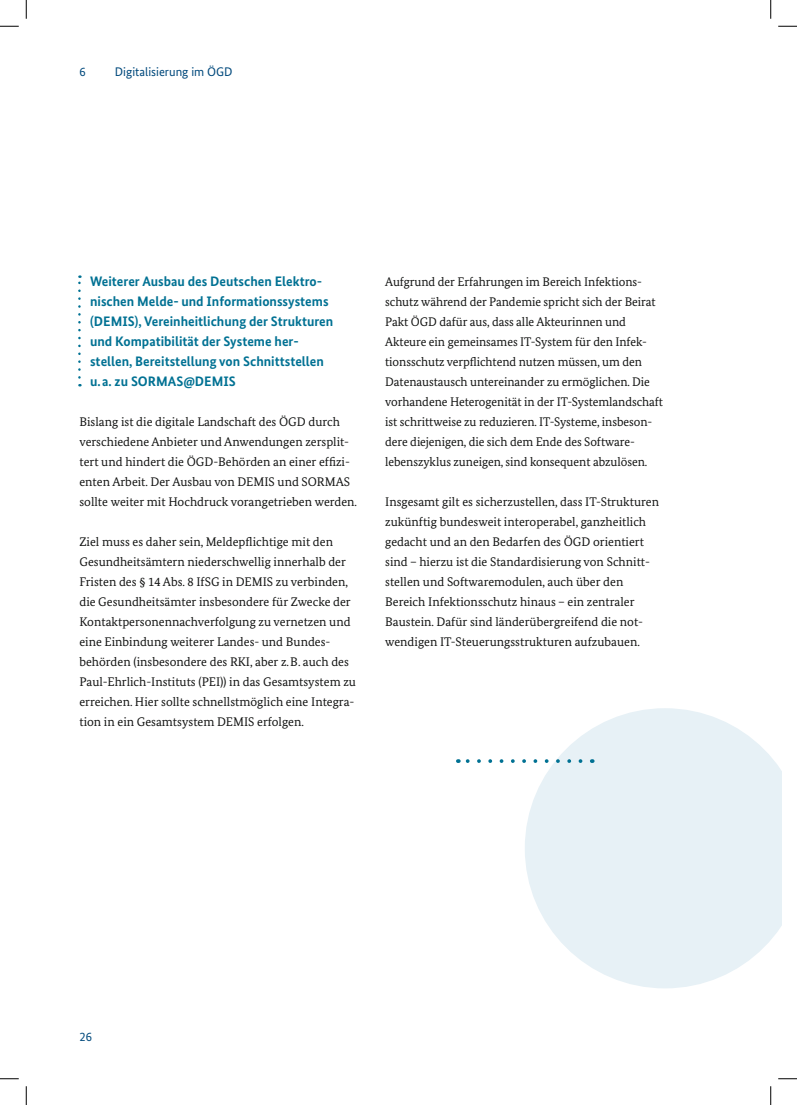
<style>
.page{position:relative;width:797px;height:1105px;background:#fff}
.page>*{position:absolute;margin:0;border:0;box-sizing:border-box;transform-origin:0 0}
.t1{font:700 13.75px/20px "Bundes Sans";color:#007193}
.t2{font:12.5px/20px "Bundes Serif";color:#131413}
.t3{font:12.5px "Bundes Sans";color:#00497c}
</style>
<div class="page">
<svg style="left:525px;top:708px;width:256px;height:280px;fill:#e7f1f6"></svg>
<svg style="left:458px;top:759px;width:122px;height:4px"></svg>
<svg style="left:78px;top:275px;width:3px;height:102px"></svg>
<svg style="left:0;top:25px;width:19px;height:2px"></svg>
<svg style="left:778px;top:25px;width:19px;height:2px"></svg>
<svg style="left:0;top:1078px;width:19px;height:1px"></svg>
<svg style="left:778px;top:1078px;width:19px;height:1px"></svg>
<svg style="left:25px;top:0;width:2px;height:19px"></svg>
<svg style="left:25px;top:1086px;width:2px;height:19px"></svg>
<svg style="left:770px;top:0;width:1px;height:19px"></svg>
<svg style="left:770px;top:1086px;width:1px;height:19px"></svg>
<p class="t3" style="left:79px;top:64px;width:8px">6</p>
<p class="t3" style="left:115px;top:64px;width:119px">Digitalisierung im ÖGD</p>
<p class="t1" style="left:90px;top:271px;width:245px">Weiterer Ausbau des Deutschen Elektro&shy;nischen Melde- und Informationssystems (DEMIS), Vereinheitlichung der Strukturen und Kompatibilität der Systeme her&shy;stellen, Bereitstellung von Schnittstellen u.a. zu SORMAS@DEMIS</p>
<p class="t2" style="left:79px;top:412px;width:279px">Bislang ist die digitale Landschaft des ÖGD durch verschiedene Anbieter und Anwendungen zersplit&shy;tert und hindert die ÖGD-Behörden an einer effizi&shy;enten Arbeit. Der Ausbau von DEMIS und SORMAS sollte weiter mit Hochdruck vorangetrieben werden.</p>
<p class="t2" style="left:79px;top:532px;width:278px">Ziel muss es daher sein, Meldepflichtige mit den Gesundheitsämtern niederschwellig innerhalb der Fristen des § 14 Abs. 8 IfSG in DEMIS zu verbinden, die Gesundheitsämter insbesondere für Zwecke der Kontaktpersonennachverfolgung zu vernetzen und eine Einbindung weiterer Landes- und Bundes&shy;behörden (insbesondere des RKI, aber z.B. auch des Paul-Ehrlich-Instituts (PEI)) in das Gesamtsystem zu erreichen. Hier sollte schnellstmöglich eine Integra&shy;tion in ein Gesamtsystem DEMIS erfolgen.</p>
<p class="t2" style="left:385px;top:272px;width:279px">Aufgrund der Erfahrungen im Bereich Infektions&shy;schutz während der Pandemie spricht sich der Beirat Pakt ÖGD dafür aus, dass alle Akteurinnen und Akteure ein gemeinsames IT-System für den Infek&shy;tionsschutz verpflichtend nutzen müssen, um den Datenaustausch untereinander zu ermöglichen. Die vorhandene Heterogenität in der IT-Systemlandschaft ist schrittweise zu reduzieren. IT-Systeme, insbeson&shy;dere diejenigen, die sich dem Ende des Software&shy;lebenszyklus zuneigen, sind konsequent abzulösen.</p>
<p class="t2" style="left:385px;top:492px;width:275px">Insgesamt gilt es sicherzustellen, dass IT-Strukturen zukünftig bundesweit interoperabel, ganzheitlich gedacht und an den Bedarfen des ÖGD orientiert sind – hierzu ist die Standardisierung von Schnitt&shy;stellen und Softwaremodulen, auch über den Bereich Infektionsschutz hinaus – ein zentraler Baustein. Dafür sind länderübergreifend die not&shy;wendigen IT-Steuerungsstrukturen aufzubauen.</p>
<p class="t3" style="left:79px;top:1029px;width:14px">26</p>
</div>
